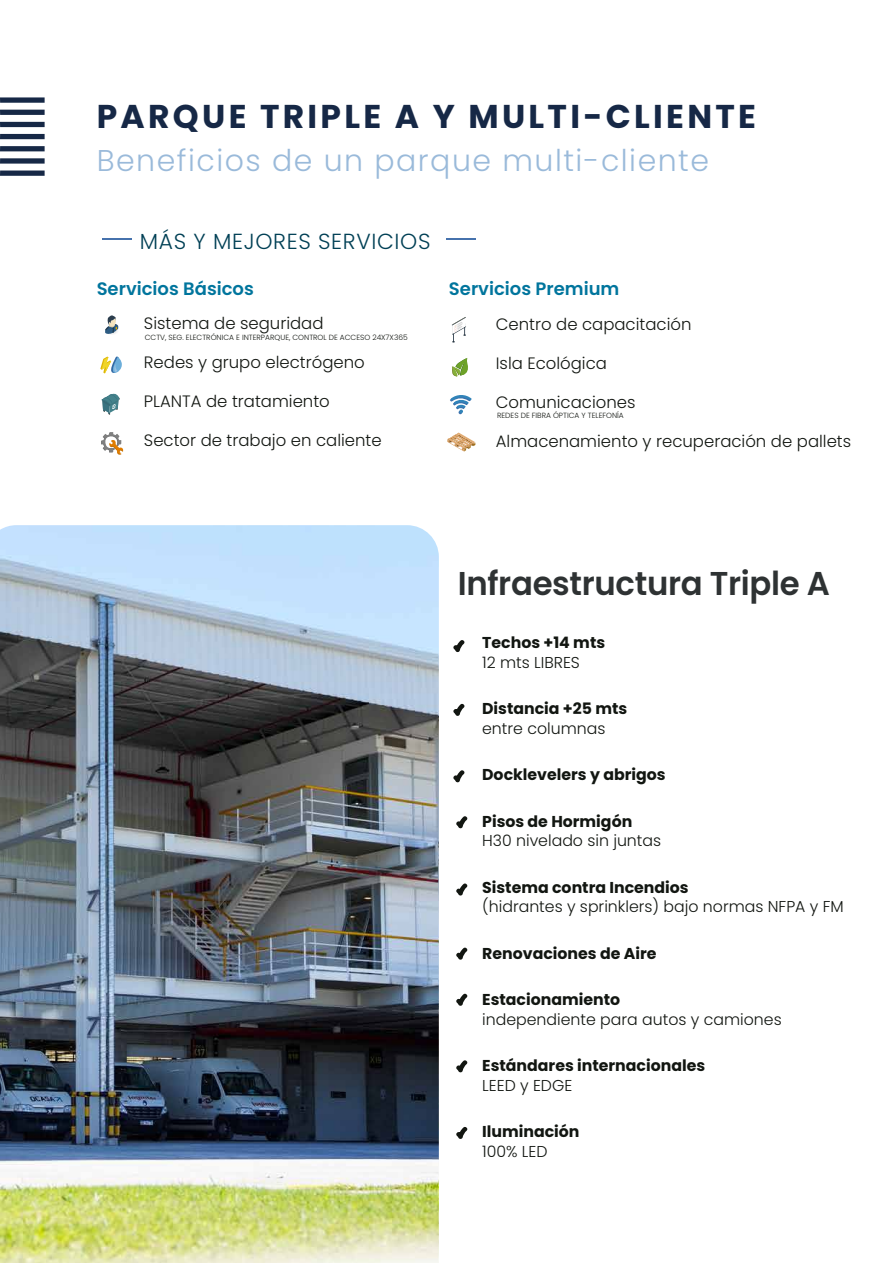
<style>
.page{position:relative;width:893px;height:1263px;background:#fff}
.page>*{position:absolute;margin:0;border:0;box-sizing:border-box;transform-origin:0 0}
.t1{font:700 33px "Poppins";letter-spacing:.1em;color:#162846}
.t2{font:600 33px "Poppins";letter-spacing:-.01em;color:#2e3233}
.t3{font:300 30px "Poppins";letter-spacing:.05em;color:#9abada}
.t4{font:300 21.75px "Poppins";letter-spacing:.03em;color:#004055}
.t5{font:600 18px "Poppins";color:#00759d}
.t6{font:300 16.5px "Poppins";color:#121611}
.t7{font:700 15.75px "Poppins";color:#121611}
.t8{font:300 15.75px "Poppins";color:#121611}
.t9{font:300 7.5px "Poppins";color:#121611}
</style>
<div class="page">
<img style="left:0;top:525px;width:439px;height:738px">
<svg style="left:453px;top:640px;width:12px;height:13px"></svg>
<svg style="left:453px;top:703px;width:12px;height:13px"></svg>
<svg style="left:453px;top:770px;width:12px;height:13px"></svg>
<svg style="left:456px;top:816px;width:12px;height:13px"></svg>
<hr style="left:102px;top:239px;width:30px;height:1px;background:#4672ad">
<svg style="left:452px;top:358px;width:16px;height:18px"></svg>
<svg style="left:101px;top:432px;width:23px;height:23px"></svg>
<svg style="left:450px;top:395px;width:22px;height:19px"></svg>
<svg style="left:447px;top:432px;width:28px;height:19px"></svg>
<svg style="left:105px;top:315px;width:14px;height:19px"></svg>
<svg style="left:100px;top:356px;width:22px;height:18px"></svg>
<svg style="left:452px;top:325px;width:14px;height:18px"></svg>
<svg style="left:452px;top:317px;width:14px;height:8px"></svg>
<svg style="left:102px;top:393px;width:18px;height:22px"></svg>
<svg style="left:446px;top:239px;width:29px;height:1px"></svg>
<svg style="left:456px;top:947px;width:12px;height:13px"></svg>
<svg style="left:456px;top:883px;width:12px;height:13px"></svg>
<svg style="left:456px;top:993px;width:12px;height:13px"></svg>
<svg style="left:456px;top:1060px;width:12px;height:13px"></svg>
<svg style="left:456px;top:1127px;width:12px;height:12px"></svg>
<div style="left:0;top:171px;width:45px;height:5px;background:#162846"></div>
<div style="left:0;top:158px;width:45px;height:6px;background:#162846"></div>
<div style="left:0;top:146px;width:45px;height:5px;background:#162846"></div>
<div style="left:0;top:134px;width:45px;height:5px;background:#162846"></div>
<div style="left:0;top:97px;width:45px;height:6px;background:#162846"></div>
<div style="left:0;top:110px;width:45px;height:5px;background:#162846"></div>
<div style="left:0;top:122px;width:45px;height:5px;background:#162846"></div>
<h1 class="t1" style="left:97px;top:97px;width:661px">PARQUE TRIPLE A Y MULTI-CLIENTE</h1>
<h2 class="t3" style="left:97px;top:143px;width:614px">Beneficios de un parque multi-cliente</h2>
<h3 class="t4" style="left:140px;top:229px;width:292px">MÁS Y MEJORES SERVICIOS</h3>
<p class="t5" style="left:97px;top:278px;width:159px">Servicios Básicos</p>
<p class="t5" style="left:449px;top:278px;width:172px">Servicios Premium</p>
<p class="t6" style="left:496px;top:314px;width:197px">Centro de capacitación</p>
<p class="t6" style="left:496px;top:353px;width:113px">Isla Ecológica</p>
<p class="t6" style="left:496px;top:392px;width:141px">Comunicaciones</p>
<p class="t6" style="left:496px;top:431px;width:357px">Almacenamiento y recuperación de pallets</p>
<p class="t6" style="left:144px;top:313px;width:181px">Sistema de seguridad</p>
<p class="t6" style="left:144px;top:352px;width:222px">Redes y grupo electrógeno</p>
<p class="t6" style="left:144px;top:391px;width:187px">PLANTA de tratamiento</p>
<p class="t6" style="left:144px;top:430px;width:239px">Sector de trabajo en caliente</p>
<p class="t9" style="left:145px;top:333px;width:264px">CCTV, SEG. ELECTRÓNICA E INTERPARQUE, CONTROL DE ACCESO 24X7X365</p>
<p class="t9" style="left:497px;top:411px;width:128px">REDES DE FIBRA ÓPTICA Y TELEFONÍA</p>
<h1 class="t2" style="left:458px;top:564px;width:374px">Infraestructura Triple A</h1>
<p class="t7" style="left:482px;top:633px;width:124px">Techos +14 mts</p>
<p class="t8" style="left:482px;top:653px;width:99px">12 mts LIBRES</p>
<p class="t7" style="left:482px;top:699px;width:147px">Distancia +25 mts</p>
<p class="t8" style="left:482px;top:719px;width:125px">entre columnas</p>
<p class="t7" style="left:482px;top:765px;width:185px">Docklevelers y abrigos</p>
<p class="t7" style="left:482px;top:812px;width:152px">Pisos de Hormigón</p>
<p class="t8" style="left:482px;top:831px;width:181px">H30 nivelado sin juntas</p>
<p class="t7" style="left:482px;top:878px;width:208px">Sistema contra Incendios</p>
<p class="t8" style="left:482px;top:897px;width:363px">(hidrantes y sprinklers) bajo normas NFPA y FM</p>
<p class="t7" style="left:482px;top:944px;width:176px">Renovaciones de Aire</p>
<p class="t7" style="left:482px;top:990px;width:139px">Estacionamiento</p>
<p class="t8" style="left:482px;top:1010px;width:301px">independiente para autos y camiones</p>
<p class="t7" style="left:482px;top:1056px;width:225px">Estándares internacionales</p>
<p class="t8" style="left:482px;top:1076px;width:92px">LEED y EDGE</p>
<p class="t7" style="left:482px;top:1122px;width:99px">Iluminación</p>
<p class="t8" style="left:482px;top:1142px;width:67px">100% LED</p>
</div>
